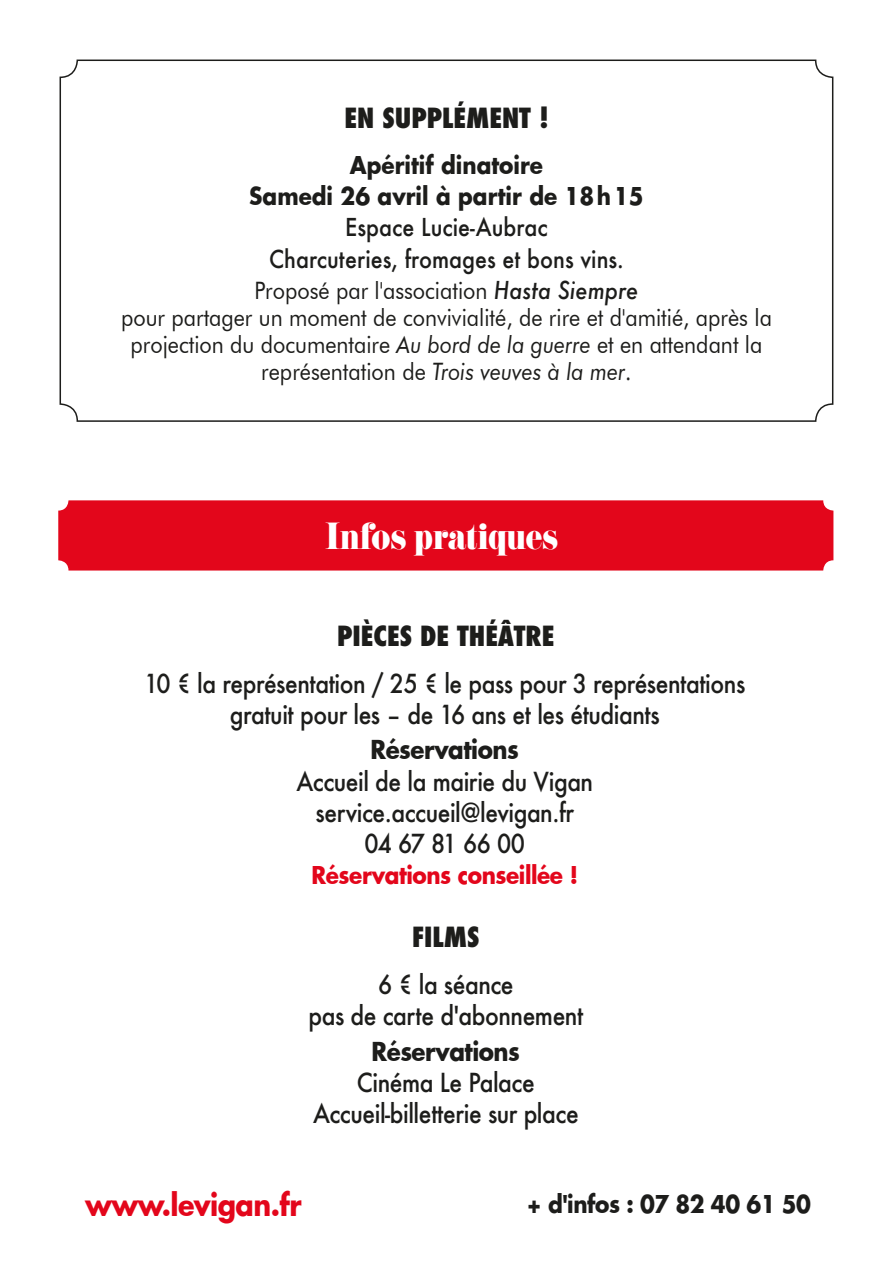
<style>
.page{position:relative;width:893px;height:1263px;background:#fff}
.page>*{position:absolute;margin:0;border:0;box-sizing:border-box;transform-origin:0 0}
.t1{font:33px "Eloquent JF Pro";letter-spacing:-.01em;color:#fff;scale:.9 1}
.t2{font:700 30px "Futura";letter-spacing:-.02em;color:#e3061b;scale:.9 1}
.t3{font:800 condensed 27px "Futura";color:#1d1d1b}
.t4{font:500 25.5px "Futura";letter-spacing:-.02em;color:#1d1d1b;scale:.9 1}
.t5{font:700 25.5px "Futura";letter-spacing:-.02em;color:#1d1d1b;scale:.9 1}
.t6{font:24px/27px "Futura BT";color:#1d1d1b;text-align:center;scale:.9 1}
.t7{font:500 24px "Futura";color:#1d1d1b;scale:.9 1}
.t8{font:700 24px "Futura";color:#1d1d1b;scale:.9 1}
.t9{font:700 24px "Futura";letter-spacing:-.02em;color:#e3061b;scale:.9 1}
.t10{font:700 24px "Futura";letter-spacing:-.02em;color:#1d1d1b;scale:.9 1}
.s1{font-family:"Futura";font-weight:500;font-style:italic}
.s2{font-style:italic}
</style>
<div class="page">
<div style="left:60px;top:60px;width:773px;height:362px;border:2px solid #1d1d1b;border-radius:17px"></div>
<div style="left:58px;top:500px;width:775px;height:70px;background:#e3061b;border-radius:10px"></div>
<p class="t3" style="left:345px;top:100px;width:206px">EN SUPPLÉMENT !</p>
<p class="t8" style="left:350px;top:148px;width:216px">Apéritif dinatoire</p>
<p class="t8" style="left:249px;top:179px;width:440px">Samedi 26 avril à partir de 18h15</p>
<p class="t7" style="left:345px;top:211px;width:226px">Espace Lucie-Aubrac</p>
<p class="t7" style="left:269px;top:242px;width:396px">Charcuteries, fromages et bons vins.</p>
<p class="t6" style="left:255px;top:277px;width:428px">Proposé par l'association <span class="s1">Hasta Siempre</span></p>
<p class="t6" style="left:121px;top:304px;width:725px">pour partager un moment de convivialité, de rire et d'amitié, après la projection du documentaire <span class="s2">Au bord de la guerre</span> et en attendant la représentation de <span class="s2">Trois veuves à la mer</span>.</p>
<p class="t1" style="left:325px;top:518px;width:260px">Infos pratiques</p>
<p class="t3" style="left:337px;top:617px;width:219px">PIÈCES DE THÉÂTRE</p>
<p class="t4" style="left:144px;top:665px;width:669px">10 € la représentation / 25 € le pass pour 3 représentations</p>
<p class="t4" style="left:230px;top:697px;width:479px">gratuit pour les – de 16 ans et les étudiants</p>
<p class="t5" style="left:371px;top:732px;width:166px">Réservations</p>
<p class="t4" style="left:296px;top:763px;width:331px">Accueil de la mairie du Vigan</p>
<p class="t4" style="left:316px;top:795px;width:289px">service.accueil@levigan.fr</p>
<p class="t4" style="left:364px;top:826px;width:180px">04 67 81 66 00</p>
<p class="t9" style="left:312px;top:859px;width:297px">Réservations conseillée !</p>
<p class="t3" style="left:412px;top:919px;width:69px">FILMS</p>
<p class="t4" style="left:378px;top:967px;width:152px">6 € la séance</p>
<p class="t4" style="left:308px;top:998px;width:307px">pas de carte d'abonnement</p>
<p class="t5" style="left:372px;top:1033px;width:166px">Réservations</p>
<p class="t4" style="left:357px;top:1065px;width:199px">Cinéma Le Palace</p>
<p class="t4" style="left:313px;top:1096px;width:297px">Accueil-billetterie sur place</p>
<p class="t2" style="left:85px;top:1183px;width:242px">www.levigan.fr</p>
<p class="t10" style="left:527px;top:1187px;width:317px">+ d'infos : 07 82 40 61 50</p>
</div>
